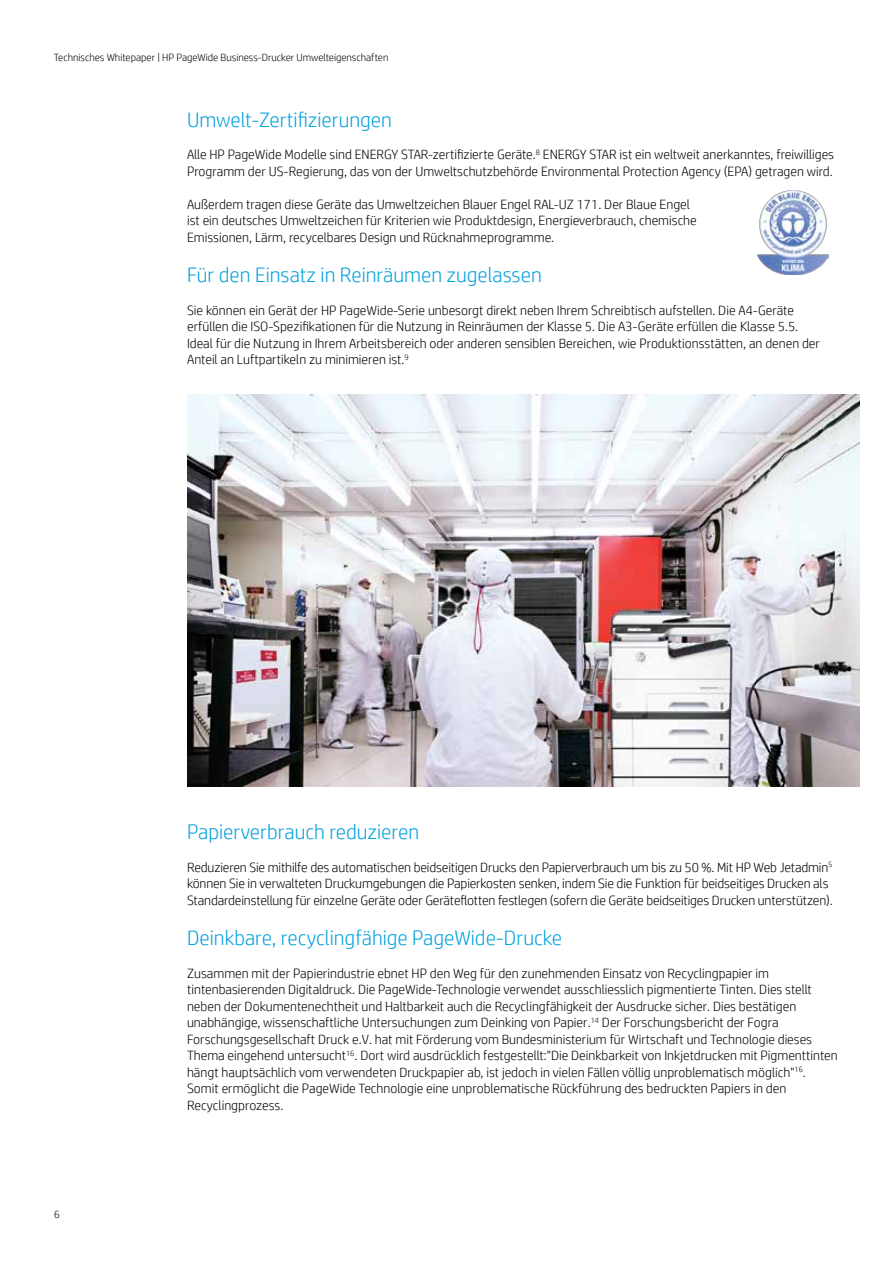
<style>
.page{position:relative;width:893px;height:1263px;background:#fff}
.page>*{position:absolute;margin:0;border:0;box-sizing:border-box;transform-origin:0 0}
.t1{font:300 21px "HP Simplified";color:#00a1dd}
.t2{font:300 13.5px/16.5px "HP Simplified";color:#000}
.t3{font:300 10.5px "HP Simplified";color:#000}
</style>
<div class="page">
<img style="left:187px;top:395px;width:673px;height:392px">
<img style="left:758px;top:191px;width:71px;height:83px">
<p class="t3" style="left:54px;top:50px;width:336px">Technisches Whitepaper | HP PageWide Business-Drucker Umwelteigenschaften</p>
<h1 class="t1" style="left:187px;top:106px;width:206px">Umwelt-Zertifizierungen</h1>
<p class="t2" style="left:187px;top:146px;width:648px">Alle HP PageWide Modelle sind ENERGY STAR-zertifizierte Geräte.<sup>8</sup> ENERGY STAR ist ein weltweit anerkanntes, freiwilliges<br>Programm der US-Regierung, das von der Umweltschutzbehörde Environmental Protection Agency (EPA) getragen wird.</p>
<p class="t2" style="left:187px;top:195px;width:511px">Außerdem tragen diese Geräte das Umweltzeichen Blauer Engel RAL-UZ 171. Der Blaue Engel ist ein deutsches Umweltzeichen für Kriterien wie Produktdesign, Energieverbrauch, chemische<br>Emissionen, Lärm, recycelbares Design und Rücknahmeprogramme.</p>
<h1 class="t1" style="left:187px;top:261px;width:356px">Für den Einsatz in Reinräumen zugelassen</h1>
<p class="t2" style="left:187px;top:301px;width:634px">Sie können ein Gerät der HP PageWide-Serie unbesorgt direkt neben Ihrem Schreibtisch aufstellen. Die A4-Geräte erfüllen die ISO-Spezifikationen für die Nutzung in Reinräumen der Klasse 5. Die A3-Geräte erfüllen die Klasse 5.5.<br>Ideal für die Nutzung in Ihrem Arbeitsbereich oder anderen sensiblen Bereichen, wie Produktionsstätten, an denen der Anteil an Luftpartikeln zu minimieren ist. <sup>9</sup></p>
<p class="t3" style="left:54px;top:1207px;width:7px">6</p>
<h1 class="t1" style="left:187px;top:818px;width:234px">Papierverbrauch reduzieren</h1>
<p class="t2" style="left:187px;top:858px;width:647px">Reduzieren Sie mithilfe des automatischen beidseitigen Drucks den Papierverbrauch um bis zu 50 %. Mit HP Web Jetadmin<sup>5 </sup>können Sie in verwalteten Druckumgebungen die Papierkosten senken, indem Sie die Funktion für beidseitiges Drucken als<br>Standardeinstellung für einzelne Geräte oder Geräteflotten festlegen (sofern die Geräte beidseitiges Drucken unterstützen).</p>
<h1 class="t1" style="left:187px;top:924px;width:377px">Deinkbare, recyclingfähige PageWide-Drucke</h1>
<p class="t2" style="left:187px;top:964px;width:652px">Zusammen mit der Papierindustrie ebnet HP den Weg für den zunehmenden Einsatz von Recyclingpapier im tintenbasierenden Digitaldruck. Die PageWide-Technologie verwendet ausschliesslich pigmentierte Tinten. Dies stellt neben der Dokumentenechtheit und Haltbarkeit auch die Recyclingfähigkeit der Ausdrucke sicher. Dies bestätigen unabhängige, wissenschaftliche Untersuchungen zum Deinking von Papier. <sup>14</sup> Der Forschungsbericht der Fogra Forschungsgesellschaft Druck e.V. hat mit Förderung vom Bundesministerium für Wirtschaft und Technologie dieses Thema eingehend untersucht<sup>16</sup>. Dort wird ausdrücklich festgestellt:"Die Deinkbarkeit von Inkjetdrucken mit Pigmenttinten hängt hauptsächlich vom verwendeten Druckpapier ab, ist jedoch in vielen Fällen völlig unproblematisch möglich"<sup>16</sup>.<br>Somit ermöglicht die PageWide Technologie eine unproblematische Rückführung des bedruckten Papiers in den Recyclingprozess.</p>
</div>
